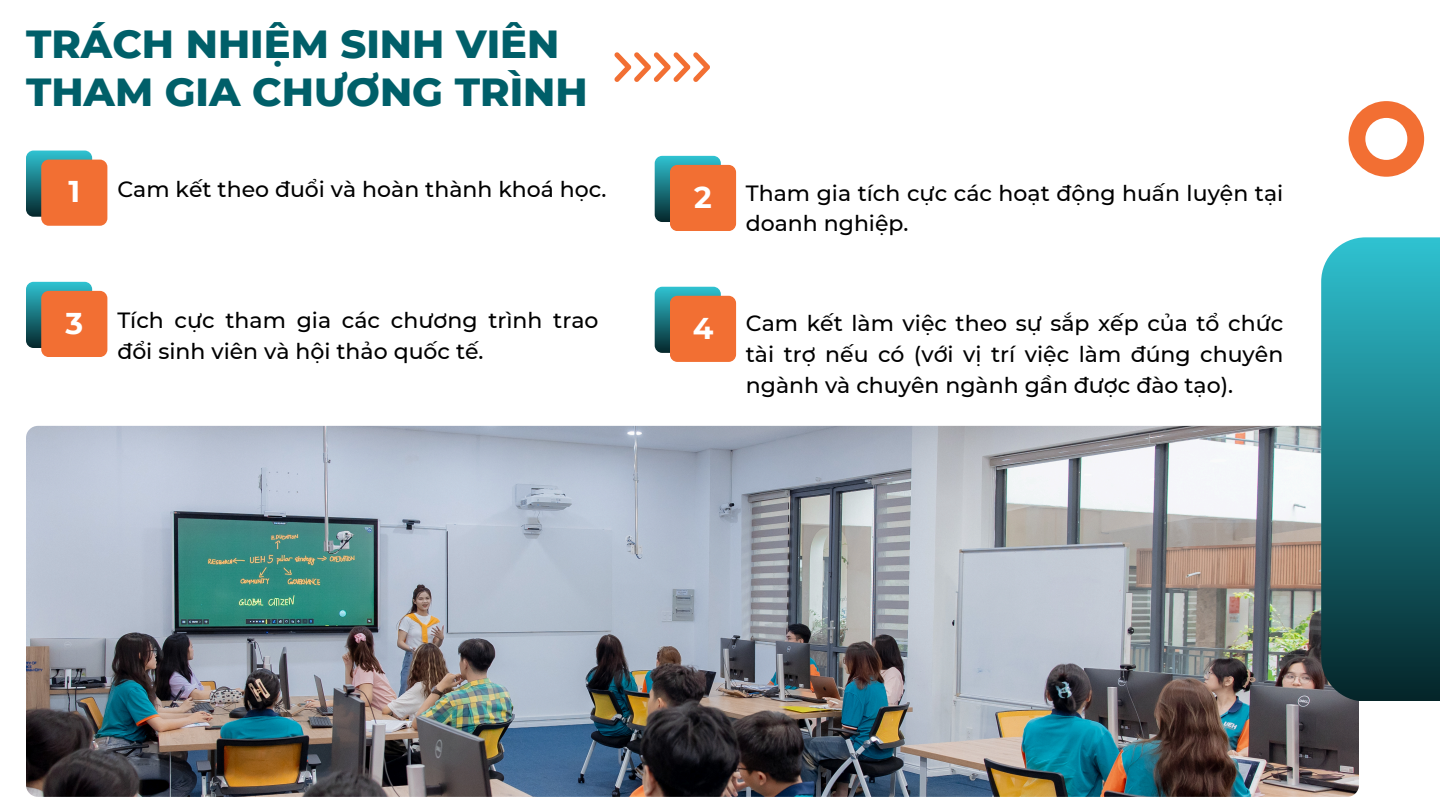
<style>
.page{position:relative;width:1440px;height:810px;background:#fff}
.page>*{position:absolute;margin:0;border:0;box-sizing:border-box;transform-origin:0 0}
.t1{font:800 40px/48px "Montserrat";color:#005f69}
.t2{font:700 30px "Montserrat";color:#fff}
.t3{font:500 22px/30.8px "Montserrat";color:#000}
</style>
<div class="page">
<svg style="left:614px;top:52px;width:96px;height:30px"></svg>
<svg style="left:1349px;top:101px;width:75px;height:76px"></svg>
<svg style="left:26px;top:151px;width:66px;height:66px"></svg>
<div style="left:41px;top:160px;width:66px;height:66px;background:#f26f33;border-radius:8px"></div>
<svg style="left:655px;top:156px;width:66px;height:66px"></svg>
<div style="left:670px;top:165px;width:66px;height:66px;background:#f26f33;border-radius:8px"></div>
<img style="left:26px;top:426px;width:1333px;height:371px;border-radius:12px">
<div style="left:1321px;top:237px;width:119px;height:464px;background:linear-gradient(to bottom,#33c3d2,#05262a)"></div>
<svg style="left:26px;top:282px;width:66px;height:66px"></svg>
<div style="left:41px;top:291px;width:66px;height:66px;background:#f26f33;border-radius:8px"></div>
<svg style="left:655px;top:287px;width:66px;height:66px"></svg>
<div style="left:670px;top:296px;width:66px;height:66px;background:#f26f33;border-radius:8px"></div>
<h1 class="t1" style="left:26px;top:20px;width:563px">TRÁCH NHIỆM SINH VIÊN<br>THAM GIA CHƯƠNG TRÌNH</h1>
<p class="t2" style="left:68px;top:173px;width:13px">1</p>
<p class="t3" style="left:117px;top:174px;width:491px">Cam kết theo đuổi và hoàn thành khoá học.</p>
<p class="t2" style="left:694px;top:179px;width:19px">2</p>
<p class="t3" style="left:746px;top:177px;width:539px">Tham gia tích cực các hoạt động huấn luyện tại doanh nghiệp.</p>
<p class="t3" style="left:117px;top:305px;width:483px">Tích cực tham gia các chương trình trao đổi sinh viên và hội thảo quốc tế.</p>
<p class="t2" style="left:65px;top:305px;width:19px">3</p>
<p class="t2" style="left:693px;top:310px;width:22px">4</p>
<p class="t3" style="left:746px;top:308px;width:539px;text-align:justify">Cam kết làm việc theo sự sắp xếp của tổ chức tài trợ nếu có (với vị trí việc làm đúng chuyên ngành và chuyên ngành gần được đào tạo).</p>
</div>
